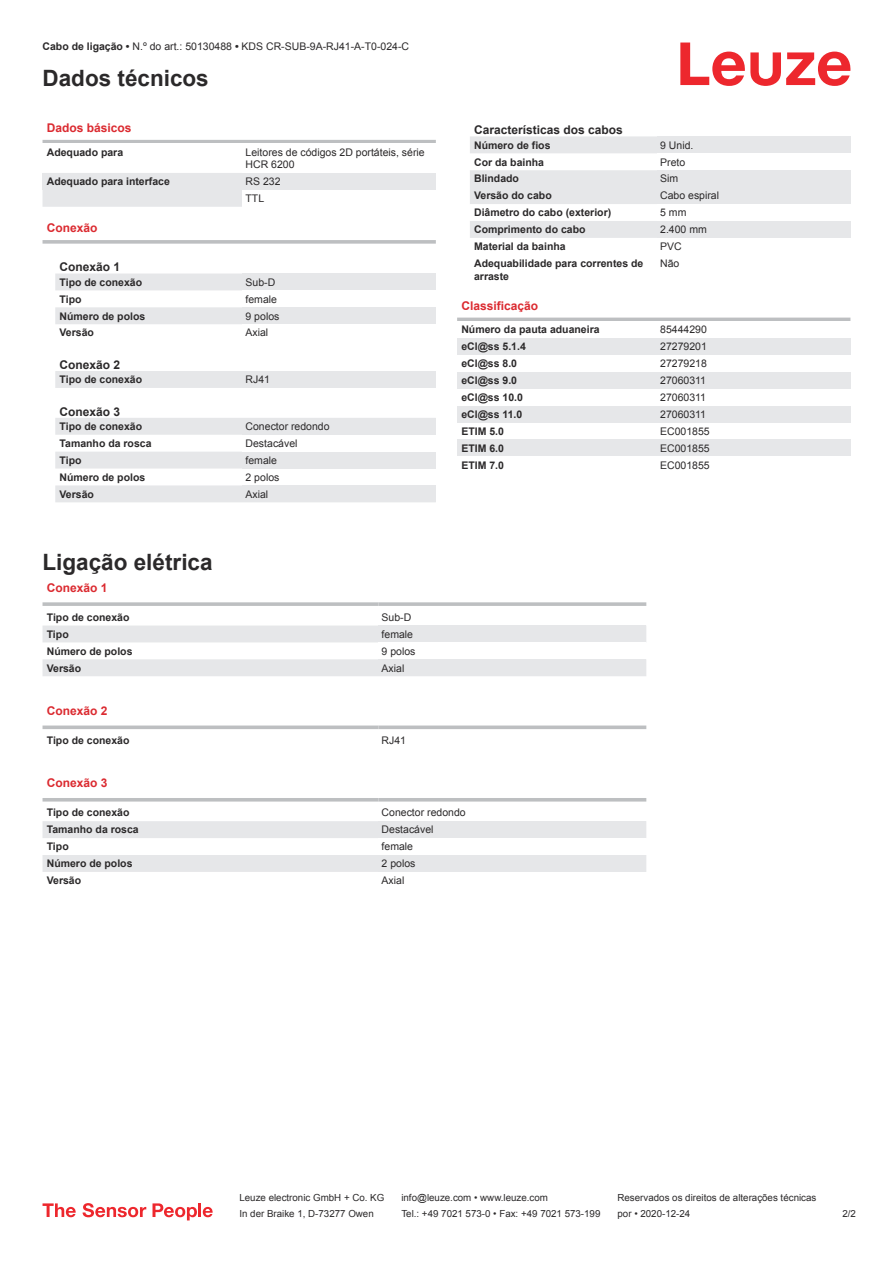
<style>
.page{position:relative;width:893px;height:1263px;background:#fff}
.page>*{position:absolute;margin:0;border:0;box-sizing:border-box;transform-origin:0 0}
.t1{font:700 22.5px "Arial";color:#2b292a}
.t2{font:700 12px "Arial";color:#db2a30}
.t3{font:700 12px "Arial";color:#2b292a}
.t4{font:700 10.5px/12.6px "Arial";color:#2b292a}
.t5{font:10.5px/12.6px "Arial";color:#2b292a}
.t6{font:9.75px "Arial";color:#2b292a}
.s1{font-weight:700}
</style>
<div class="page">
<svg style="left:680px;top:43px;width:170px;height:43px"></svg>
<svg style="left:43px;top:190px;width:199px;height:312px"></svg>
<hr style="left:43px;top:140px;width:393px;height:3px;background:#bdbfc1">
<div style="left:43px;top:173px;width:199px;height:17px;background:#e6e7e9"></div>
<div style="left:242px;top:173px;width:194px;height:17px;background:#e6e7e9"></div>
<div style="left:43px;top:224px;width:393px;height:18px;background:#fff"></div>
<svg style="left:43px;top:240px;width:393px;height:4px;background:#c3c5c7"></svg>
<div style="left:242px;top:273px;width:194px;height:17px;background:#e6e7e9"></div>
<div style="left:242px;top:307px;width:194px;height:17px;background:#e6e7e9"></div>
<div style="left:242px;top:371px;width:194px;height:17px;background:#e6e7e9"></div>
<div style="left:242px;top:418px;width:194px;height:17px;background:#e6e7e9"></div>
<div style="left:242px;top:452px;width:194px;height:16px;background:#e6e7e9"></div>
<div style="left:242px;top:485px;width:194px;height:17px;background:#e6e7e9"></div>
<svg style="left:43px;top:625px;width:335px;height:51px"></svg>
<svg style="left:43px;top:602px;width:335px;height:4px"></svg>
<svg style="left:378px;top:602px;width:268px;height:4px"></svg>
<div style="left:378px;top:625px;width:268px;height:17px;background:#e6e7e9"></div>
<div style="left:378px;top:659px;width:268px;height:17px;background:#e6e7e9"></div>
<svg style="left:43px;top:725px;width:335px;height:4px"></svg>
<svg style="left:378px;top:725px;width:268px;height:4px"></svg>
<svg style="left:43px;top:801px;width:603px;height:1px"></svg>
<svg style="left:43px;top:821px;width:335px;height:51px"></svg>
<hr style="left:43px;top:798px;width:335px;height:3px;background:#bdbfc1">
<hr style="left:378px;top:798px;width:268px;height:3px;background:#bdbfc1">
<div style="left:378px;top:821px;width:268px;height:17px;background:#e6e7e9"></div>
<div style="left:378px;top:855px;width:268px;height:17px;background:#e6e7e9"></div>
<svg style="left:470px;top:136px;width:187px;height:102px;fill:#e6e7e9"></svg>
<div style="left:657px;top:136px;width:193px;height:17px;background:#e6e7e9"></div>
<div style="left:657px;top:170px;width:193px;height:17px;background:#e6e7e9"></div>
<div style="left:657px;top:187px;width:193px;height:17px;background:#e6e7e9"></div>
<div style="left:657px;top:221px;width:193px;height:17px;background:#e6e7e9"></div>
<hr style="left:457px;top:318px;width:393px;height:3px;background:#bdbfc1">
<div style="left:457px;top:338px;width:200px;height:17px;background:#e6e7e9"></div>
<div style="left:657px;top:338px;width:193px;height:17px;background:#e6e7e9"></div>
<div style="left:457px;top:372px;width:200px;height:17px;background:#e6e7e9"></div>
<div style="left:657px;top:372px;width:193px;height:17px;background:#e6e7e9"></div>
<div style="left:457px;top:406px;width:200px;height:17px;background:#e6e7e9"></div>
<div style="left:657px;top:406px;width:193px;height:17px;background:#e6e7e9"></div>
<div style="left:457px;top:439px;width:200px;height:17px;background:#e6e7e9"></div>
<div style="left:657px;top:439px;width:193px;height:17px;background:#e6e7e9"></div>
<svg style="left:43px;top:1203px;width:33px;height:14px"></svg>
<svg style="left:83px;top:1203px;width:63px;height:14px"></svg>
<svg style="left:153px;top:1203px;width:44px;height:17px"></svg>
<hr style="left:198px;top:1203px;width:3px;height:14px;background:#ed272d">
<svg style="left:203px;top:1207px;width:10px;height:10px"></svg>
<p class="t5" style="left:43px;top:41px;width:368px"><span class="s1">Cabo de ligação •</span> N.º do art.: 50130488 <span class="s1">•</span> KDS CR-SUB-9A-RJ41-A-T0-024-C</p>
<h1 class="t1" style="left:43px;top:70px;width:168px">Dados técnicos</h1>
<p class="t2" style="left:47px;top:123px;width:86px">Dados básicos</p>
<p class="t4" style="left:47px;top:147px;width:78px">Adequado para</p>
<p class="t5" style="left:246px;top:147px;width:181px">Leitores de códigos 2D portáteis, série<br>HCR 6200</p>
<p class="t4" style="left:47px;top:176px;width:125px">Adequado para interface</p>
<p class="t5" style="left:246px;top:174px;width:37px;line-height:17px">RS 232<br>TTL</p>
<p class="t2" style="left:47px;top:224px;width:52px">Conexão</p>
<p class="t3" style="left:60px;top:263px;width:62px">Conexão 1</p>
<p class="t4" style="left:60px;top:277px;width:84px">Tipo de conexão</p>
<p class="t5" style="left:246px;top:277px;width:31px">Sub-D</p>
<p class="t4" style="left:60px;top:294px;width:23px">Tipo</p>
<p class="t5" style="left:246px;top:294px;width:33px">female</p>
<p class="t4" style="left:60px;top:310px;width:87px">Número de polos</p>
<p class="t5" style="left:246px;top:310px;width:35px">9 polos</p>
<p class="t4" style="left:60px;top:327px;width:36px">Versão</p>
<p class="t5" style="left:246px;top:327px;width:24px">Axial</p>
<p class="t3" style="left:60px;top:360px;width:62px">Conexão 2</p>
<p class="t4" style="left:60px;top:374px;width:84px">Tipo de conexão</p>
<p class="t5" style="left:246px;top:374px;width:26px">RJ41</p>
<p class="t3" style="left:60px;top:407px;width:62px">Conexão 3</p>
<p class="t4" style="left:60px;top:421px;width:84px">Tipo de conexão</p>
<p class="t5" style="left:246px;top:421px;width:86px">Conector redondo</p>
<p class="t4" style="left:60px;top:438px;width:93px">Tamanho da rosca</p>
<p class="t5" style="left:246px;top:438px;width:53px">Destacável</p>
<p class="t4" style="left:60px;top:455px;width:23px">Tipo</p>
<p class="t5" style="left:246px;top:455px;width:33px">female</p>
<p class="t4" style="left:60px;top:472px;width:87px">Número de polos</p>
<p class="t5" style="left:246px;top:472px;width:35px">2 polos</p>
<p class="t4" style="left:60px;top:489px;width:36px">Versão</p>
<p class="t5" style="left:246px;top:489px;width:24px">Axial</p>
<p class="t3" style="left:474px;top:126px;width:150px">Características dos cabos</p>
<p class="t4" style="left:474px;top:140px;width:78px">Número de fios</p>
<p class="t5" style="left:660px;top:140px;width:35px">9 Unid.</p>
<p class="t4" style="left:474px;top:157px;width:72px">Cor da bainha</p>
<p class="t5" style="left:660px;top:156px;width:27px">Preto</p>
<p class="t4" style="left:474px;top:173px;width:46px">Blindado</p>
<p class="t5" style="left:660px;top:173px;width:20px">Sim</p>
<p class="t4" style="left:474px;top:190px;width:79px">Versão do cabo</p>
<p class="t5" style="left:660px;top:190px;width:60px">Cabo espiral</p>
<p class="t4" style="left:474px;top:207px;width:139px">Diâmetro do cabo (exterior)</p>
<p class="t5" style="left:660px;top:207px;width:28px">5 mm</p>
<p class="t4" style="left:474px;top:224px;width:113px">Comprimento do cabo</p>
<p class="t5" style="left:660px;top:224px;width:48px">2.400 mm</p>
<p class="t4" style="left:474px;top:241px;width:93px">Material da bainha</p>
<p class="t5" style="left:660px;top:241px;width:23px">PVC</p>
<p class="t4" style="left:474px;top:258px;width:171px">Adequabilidade para correntes de arraste</p>
<p class="t5" style="left:660px;top:258px;width:21px">Não</p>
<p class="t2" style="left:461px;top:301px;width:78px">Classificação</p>
<p class="t4" style="left:461px;top:324px;width:140px">Número da pauta aduaneira</p>
<p class="t5" style="left:660px;top:324px;width:48px">85444290</p>
<p class="t4" style="left:461px;top:341px;width:66px">eCl@ss 5.1.4</p>
<p class="t5" style="left:660px;top:341px;width:48px">27279201</p>
<p class="t4" style="left:461px;top:358px;width:57px">eCl@ss 8.0</p>
<p class="t5" style="left:660px;top:358px;width:48px">27279218</p>
<p class="t4" style="left:461px;top:375px;width:57px">eCl@ss 9.0</p>
<p class="t5" style="left:660px;top:375px;width:47px">27060311</p>
<p class="t4" style="left:461px;top:392px;width:63px">eCl@ss 10.0</p>
<p class="t5" style="left:660px;top:392px;width:47px">27060311</p>
<p class="t4" style="left:461px;top:409px;width:63px">eCl@ss 11.0</p>
<p class="t5" style="left:660px;top:409px;width:47px">27060311</p>
<p class="t4" style="left:461px;top:426px;width:44px">ETIM 5.0</p>
<p class="t5" style="left:660px;top:426px;width:51px">EC001855</p>
<p class="t4" style="left:461px;top:443px;width:44px">ETIM 6.0</p>
<p class="t5" style="left:660px;top:443px;width:51px">EC001855</p>
<p class="t4" style="left:461px;top:460px;width:44px">ETIM 7.0</p>
<p class="t5" style="left:660px;top:460px;width:51px">EC001855</p>
<h1 class="t1" style="left:43px;top:553px;width:172px">Ligação elétrica</h1>
<p class="t2" style="left:47px;top:583px;width:62px">Conexão 1</p>
<p class="t4" style="left:47px;top:612px;width:84px">Tipo de conexão</p>
<p class="t5" style="left:382px;top:612px;width:31px">Sub-D</p>
<p class="t4" style="left:47px;top:629px;width:23px">Tipo</p>
<p class="t5" style="left:382px;top:629px;width:33px">female</p>
<p class="t4" style="left:47px;top:646px;width:87px">Número de polos</p>
<p class="t5" style="left:382px;top:646px;width:35px">9 polos</p>
<p class="t4" style="left:47px;top:662px;width:36px">Versão</p>
<p class="t5" style="left:382px;top:662px;width:24px">Axial</p>
<p class="t2" style="left:47px;top:706px;width:62px">Conexão 2</p>
<p class="t4" style="left:47px;top:735px;width:84px">Tipo de conexão</p>
<p class="t5" style="left:382px;top:735px;width:26px">RJ41</p>
<p class="t2" style="left:47px;top:778px;width:62px">Conexão 3</p>
<p class="t4" style="left:47px;top:807px;width:84px">Tipo de conexão</p>
<p class="t5" style="left:382px;top:807px;width:86px">Conector redondo</p>
<p class="t4" style="left:47px;top:824px;width:93px">Tamanho da rosca</p>
<p class="t5" style="left:382px;top:824px;width:53px">Destacável</p>
<p class="t4" style="left:47px;top:841px;width:23px">Tipo</p>
<p class="t5" style="left:382px;top:841px;width:33px">female</p>
<p class="t4" style="left:47px;top:858px;width:87px">Número de polos</p>
<p class="t5" style="left:382px;top:858px;width:35px">2 polos</p>
<p class="t4" style="left:47px;top:875px;width:36px">Versão</p>
<p class="t5" style="left:382px;top:875px;width:24px">Axial</p>
<p class="t6" style="left:239px;top:1194px;width:146px">Leuze electronic GmbH + Co. KG</p>
<p class="t6" style="left:401px;top:1194px;width:148px">info@leuze.com • www.leuze.com</p>
<p class="t6" style="left:617px;top:1194px;width:200px">Reservados os direitos de alterações técnicas</p>
<p class="t6" style="left:239px;top:1210px;width:136px">In der Braike 1, D-73277 Owen</p>
<p class="t6" style="left:401px;top:1210px;width:201px">Tel.: +49 7021 573-0 • Fax: +49 7021 573-199</p>
<p class="t6" style="left:617px;top:1210px;width:74px">por • 2020-12-24</p>
<p class="t6" style="left:842px;top:1210px;width:15px">2 /2</p>
</div>
